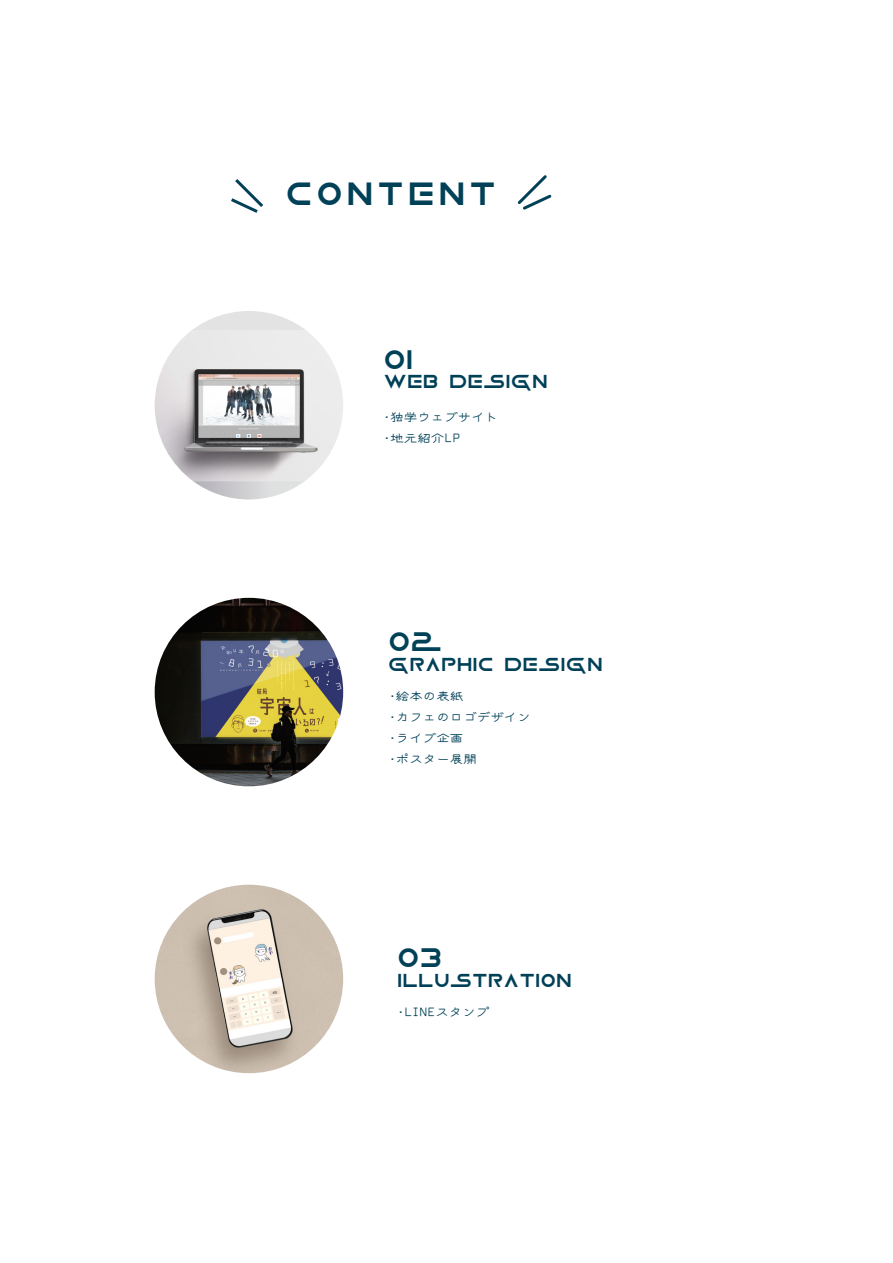
<style>
.page{position:relative;width:893px;height:1263px;background:#fff}
.page>*{position:absolute;margin:0;border:0;box-sizing:border-box;transform-origin:0 0}
.t1{font:36px "Game Of Squids";letter-spacing:.1em;color:#004158}
.t2{font:30px "Game Of Squids";color:#004158}
.t3{font:21px "Game Of Squids";color:#004158}
.t4{font:13.5px/21px "VDL Yota G Medium";color:#004158}
</style>
<div class="page">
<img style="left:155px;top:330px;width:188px;height:152px">
<svg style="left:192px;top:311px;width:113px;height:19px;fill:#e3e3e3"></svg>
<svg style="left:193px;top:481px;width:111px;height:18px"></svg>
<img style="left:155px;top:885px;width:188px;height:188px;border-radius:94px">
<img style="left:155px;top:598px;width:188px;height:188px;border-radius:94px">
<svg style="left:231px;top:179px;width:32px;height:34px"></svg>
<svg style="left:517px;top:175px;width:35px;height:35px"></svg>
<h1 class="t1" style="left:285px;top:171px;width:212px">CONTENT</h1>
<h2 class="t2" style="left:383px;top:340px;width:31px">01</h2>
<h3 class="t3" style="left:383px;top:369px;width:166px">WEB DESIGN</h3>
<p class="t4" style="left:380px;top:406px;width:120px">・独学ウェブサイト・地元紹介LP</p>
<h2 class="t2" style="left:388px;top:623px;width:56px">02</h2>
<h3 class="t3" style="left:388px;top:651px;width:216px">GRAPHIC DESIGN</h3>
<p class="t4" style="left:386px;top:685px;width:147px">・絵本の表紙<br>・カフェのロゴデザイン・ライブ企画<br>・ポスター展開</p>
<h2 class="t2" style="left:397px;top:939px;width:46px">03</h2>
<h3 class="t3" style="left:397px;top:967px;width:176px">ILLUSTRATION</h3>
<p class="t4" style="left:394px;top:1001px;width:97px">・LINEスタンプ</p>
</div>
